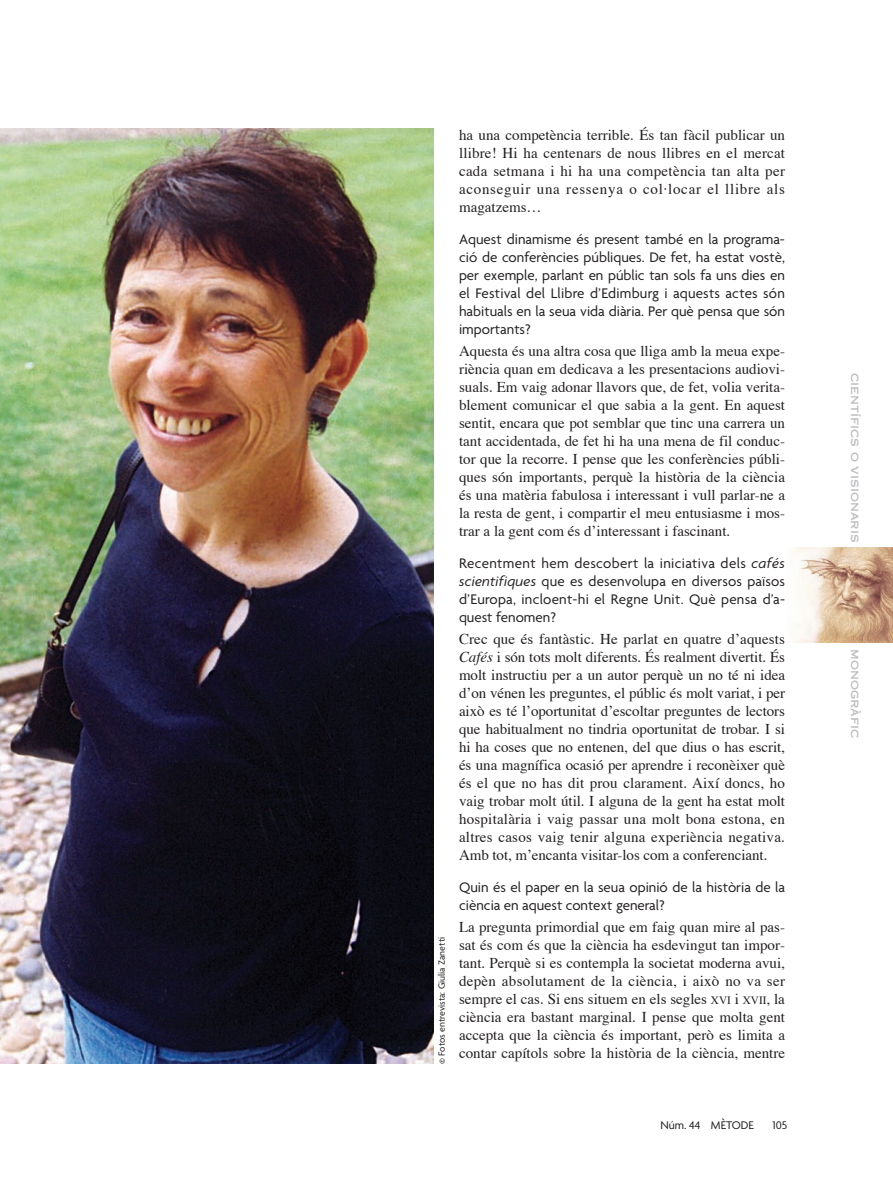
<style>
.page{position:relative;width:893px;height:1191px;background:#fff}
.page>*{position:absolute;margin:0;border:0;box-sizing:border-box;transform-origin:0 0}
.t1{font:15px/18px "Times";color:#231f20;text-align:justify}
.t2{font:15px/18px "Agenda";color:#231f20;text-align:justify}
.t3{font:12px "Copperplate Thirty One AB";color:#bcbdc0}
.t4{font:12px "Agenda";color:#231f20}
.t5{font:9.75px "Agenda";color:#231f20}
.s1{font-style:italic}
.s2{font-size:11.25px}
</style>
<div class="page">
<img style="left:793px;top:548px;width:100px;height:94px">
<img style="left:0;top:128px;width:433px;height:936px">
<p class="t5" style="left:438px;top:1064px;width:128px;rotate:-90deg">© Fotos entrevista: Giulia Zanetti</p>
<p class="t1" style="left:459px;top:127px;width:327px">ha una competència terrible. És tan fàcil publicar un llibre! Hi ha centenars de nous llibres en el mercat cada setmana i hi ha una competència tan alta per aconseguir una ressenya o col·locar el llibre als magatzems…</p>
<p class="t2" style="left:459px;top:231px;width:327px">Aquest dinamisme és present també en la programa&shy;ció de conferències públiques. De fet, ha estat vostè, per exemple, parlant en públic tan sols fa uns dies en el Festival del Llibre d’Edimburg i aquests actes són habituals en la seua vida diària. Per què pensa que són importants?</p>
<p class="t1" style="left:459px;top:343px;width:327px">Aquesta és una altra cosa que lliga amb la meua expe&shy;riència quan em dedicava a les presentacions audiovi&shy;suals. Em vaig adonar llavors que, de fet, volia verita&shy;blement comunicar el que sabia a la gent. En aquest sentit, encara que pot semblar que tinc una carrera un tant accidentada, de fet hi ha una mena de fil conduc&shy;tor que la recorre. I pense que les conferències públi&shy;ques són importants, perquè la història de la ciència és una matèria fabulosa i interessant i vull parlar-ne a la resta de gent, i compartir el meu entusiasme i mos&shy;trar a la gent com és d’interessant i fascinant.</p>
<p class="t2" style="left:459px;top:555px;width:327px">Recentment hem descobert la iniciativa dels <span class="s1">cafés scientifiques</span> que es desenvolupa en diversos països d’Europa, incloent-hi el Regne Unit. Què pensa d’a&shy;quest fenomen?</p>
<p class="t1" style="left:459px;top:631px;width:327px">Crec que és fantàstic. He parlat en quatre d’aquests <span class="s1">Cafés</span> i són tots molt diferents. És realment divertit. És molt instructiu per a un autor perquè un no té ni idea d’on vénen les preguntes, el públic és molt variat, i per això es té l’oportunitat d’escoltar preguntes de lectors que habitualment no tindria oportunitat de trobar. I si hi ha coses que no entenen, del que dius o has escrit, és una magnífica ocasió per aprendre i reconèixer què és el que no has dit prou clarament. Així doncs, ho vaig trobar molt útil. I alguna de la gent ha estat molt hospitalària i vaig passar una molt bona estona, en altres casos vaig tenir alguna experiència negativa.<br>Amb tot, m’encanta visitar-los com a conferenciant.</p>
<p class="t2" style="left:459px;top:879px;width:327px">Quin és el paper en la seua opinió de la història de la ciència en aquest context general?</p>
<p class="t1" style="left:459px;top:919px;width:327px">La pregunta primordial que em faig quan mire al pas&shy;sat és com és que la ciència ha esdevingut tan impor&shy;tant. Perquè si es contempla la societat moderna avui, depèn absolutament de la ciència, i això no va ser sempre el cas. Si ens situem en els segles <span class="s2">XVI</span> i <span class="s2">XVII</span>, la ciència era bastant marginal. I pense que molta gent accepta que la ciència és important, però es limita a contar capítols sobre la història de la ciència, mentre</p>
<p class="t4" style="left:660px;top:1120px;width:95px">Núm. 44 MÈTODE</p>
<p class="t4" style="left:772px;top:1120px;width:16px">105</p>
<p class="t3" style="left:862px;top:373px;width:171px;rotate:90deg">científics o visionaris</p>
<p class="t3" style="left:862px;top:649px;width:91px;rotate:90deg">monogràfic</p>
</div>
